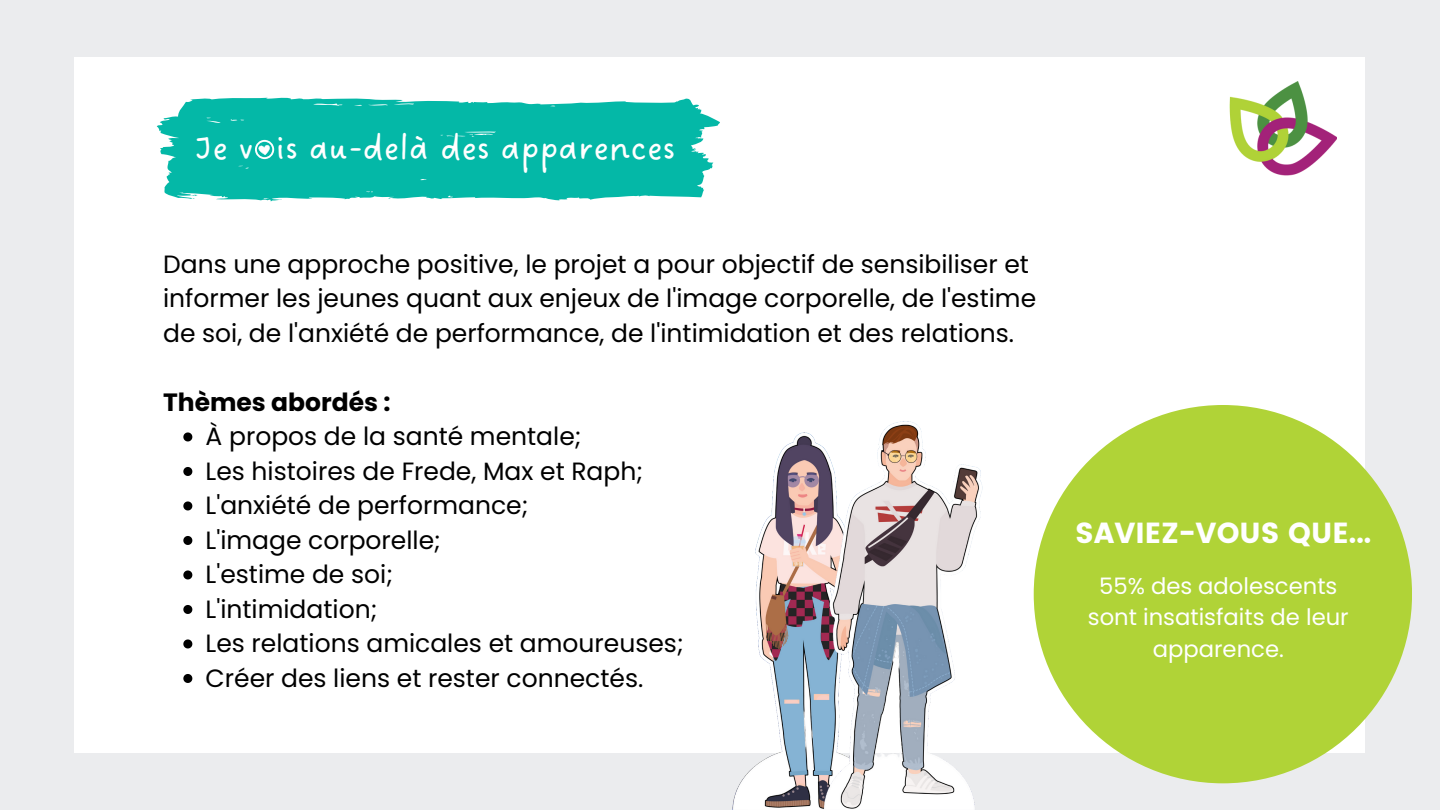
<style>
.page{position:relative;width:1440px;height:810px;background:#ebecee}
.page>*{position:absolute;margin:0;border:0;box-sizing:border-box;transform-origin:0 0}
.t1{font:37.1px "DO Sans Regular";color:#fff}
.t2{font:29px "Poppins";color:#fff}
.t3{font:25px/34.5px "Poppins";color:#000}
.t4{font:700 25px "Poppins";color:#000}
.t5{font:22.7px/31.5px "Poppins";color:#fff;text-align:center}
</style>
<div class="page">
<div style="left:75px;top:57px;width:1290px;height:696px;background:#fff"></div>
<img style="left:732px;top:442px;width:61px;height:368px">
<img style="left:793px;top:422px;width:190px;height:388px">
<svg style="left:157px;top:97px;width:563px;height:104px;background:#22c0b1"></svg>
<svg style="left:255px;top:140px;width:19px;height:19px"></svg>
<img style="left:1229px;top:81px;width:108px;height:95px">
<div style="left:1034px;top:405px;width:378px;height:378px;background:#b0d337;border-radius:50%"></div>
<svg style="left:183px;top:432px;width:9px;height:9px"></svg>
<svg style="left:183px;top:467px;width:9px;height:9px"></svg>
<svg style="left:183px;top:501px;width:9px;height:9px"></svg>
<svg style="left:183px;top:536px;width:9px;height:9px"></svg>
<svg style="left:183px;top:570px;width:9px;height:9px"></svg>
<svg style="left:183px;top:605px;width:9px;height:9px"></svg>
<svg style="left:183px;top:639px;width:9px;height:9px"></svg>
<svg style="left:183px;top:674px;width:9px;height:9px"></svg>
<p class="t1" style="left:193px;top:126px;width:484px">Je v is au-delà des apparences</p>
<p class="t3" style="left:163px;top:247px;width:875px">Dans une approche positive, le projet a pour objectif de sensibiliser et informer les jeunes quant aux enjeux de l'image corporelle, de l'estime de soi, de l'anxiété de performance, de l'intimidation et des relations.</p>
<p class="t4" style="left:163px;top:384px;width:229px">Thèmes abordés :</p>
<p class="t3" style="left:206px;top:419px;width:377px">À propos de la santé mentale;</p>
<p class="t3" style="left:206px;top:454px;width:439px">Les histoires de Frede, Max et Raph;</p>
<p class="t3" style="left:206px;top:488px;width:324px">L'anxiété de performance;</p>
<p class="t3" style="left:206px;top:523px;width:237px">L'image corporelle;</p>
<p class="t3" style="left:206px;top:557px;width:189px">L'estime de soi;</p>
<p class="t3" style="left:206px;top:592px;width:173px">L'intimidation;</p>
<p class="t3" style="left:206px;top:626px;width:479px">Les relations amicales et amoureuses;</p>
<p class="t3" style="left:206px;top:661px;width:439px">Créer des liens et rester connectés.</p>
<p class="t2" style="left:1075px;top:517px;width:298px">SAVIEZ-VOUS QUE...</p>
<p class="t5" style="left:1088px;top:570px;width:262px">55% des adolescents sont insatisfaits de leur apparence.</p>
</div>
